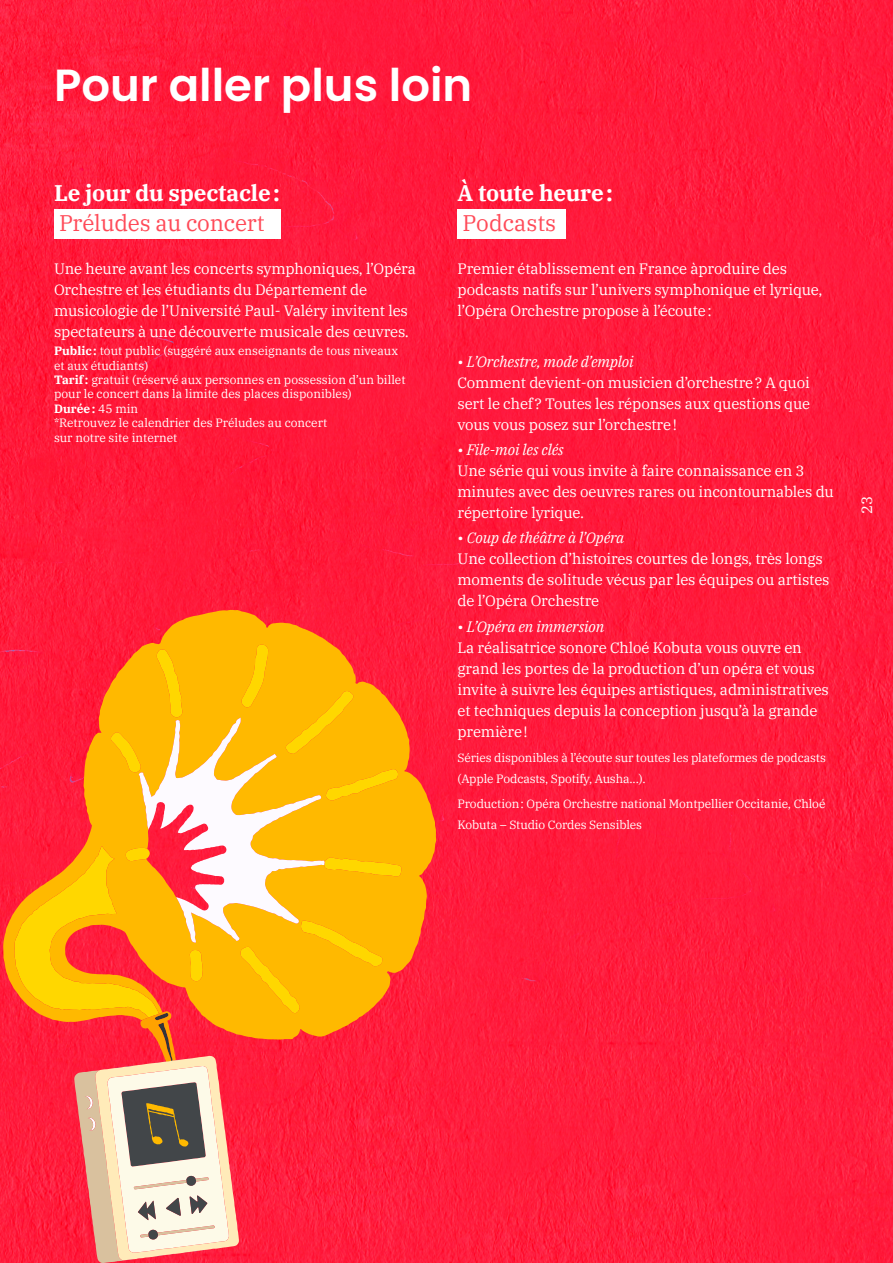
<style>
.page{position:relative;width:893px;height:1263px;background:#fff}
.page>*{position:absolute;margin:0;border:0;box-sizing:border-box;transform-origin:0 0}
.t1{font:600 45px "Poppins";color:#fff}
.t2{font:700 22.5px "IBM Plex Serif";letter-spacing:-.01em;color:#fff}
.t3{font:22.5px "IBM Plex Serif";letter-spacing:-.01em;color:#ff4a58}
.t4{font:15px/21px "IBM Plex Serif";letter-spacing:-.01em;color:#fff}
.t5{font:12px/14.4px "IBM Plex Serif";color:#fff}
.s1{font-weight:700}
.s2{font-style:italic}
</style>
<div class="page">
<img style="left:0;top:0;width:893px;height:1263px">
<div style="left:457px;top:209px;width:109px;height:30px;background:#fff"></div>
<div style="left:54px;top:209px;width:227px;height:30px;background:#fff"></div>
<svg style="left:3px;top:610px;width:433px;height:429px;fill:#ff1e39"></svg>
<svg style="left:14px;top:644px;width:388px;height:619px"></svg>
<h1 class="t1" style="left:54px;top:59px;width:420px">Pour aller plus loin</h1>
<h2 class="t2" style="left:54px;top:175px;width:227px">Le jour du spectacle:</h2>
<h2 class="t3" style="left:59px;top:206px;width:207px">Préludes au concert</h2>
<p class="t4" style="left:54px;top:256px;width:363px">Une heure avant les concerts symphoniques, l’Opéra Orchestre et les étudiants du Département de musicologie de l’Université Paul- Valéry invitent les spectateurs à une découverte musicale des œuvres.</p>
<p class="t5" style="left:54px;top:343px;width:353px"><span class="s1">Public:</span> tout public (suggéré aux enseignants de tous niveaux et aux étudiants)<br><span class="s1">Tarif:</span> gratuit (réservé aux personnes en possession d’un billet pour le concert dans la limite des places disponibles)<br><span class="s1">Durée:</span> 45 min<br>*Retrouvez le calendrier des Préludes au concert<br>sur notre site internet</p>
<h2 class="t2" style="left:457px;top:175px;width:157px">À toute heure:</h2>
<h2 class="t3" style="left:462px;top:206px;width:95px">Podcasts</h2>
<p class="t4" style="left:457px;top:257px;width:367px">Premier établissement en France àproduire des podcasts natifs sur l’univers symphonique et lyrique, l’Opéra Orchestre propose à l’écoute:</p>
<p class="t4" style="left:457px;top:350px;width:354px">• <span class="s2">L’Orchestre, mode d’emploi<br></span>Comment devient-on musicien d’orchestre? A quoi sert le chef? Toutes les réponses aux questions que vous vous posez sur l’orchestre!</p>
<p class="t4" style="left:457px;top:438px;width:378px">• <span class="s2">File-moi les clés<br></span>Une série qui vous invite à faire connaissance en 3 minutes avec des oeuvres rares ou incontournables du répertoire lyrique.</p>
<p class="t4" style="left:457px;top:526px;width:374px">• <span class="s2">Coup de théâtre à l’Opéra<br></span>Une collection d’histoires courtes de longs, très longs moments de solitude vécus par les équipes ou artistes de l’Opéra Orchestre</p>
<p class="t4" style="left:457px;top:614px;width:373px">• <span class="s2">L’Opéra en immersion<br></span>La réalisatrice sonore Chloé Kobuta vous ouvre en grand les portes de la production d’un opéra et vous invite à suivre les équipes artistiques, administratives et techniques depuis la conception jusqu’à la grande première!</p>
<p class="t5" style="left:457px;top:746px;width:370px;line-height:21px">Séries disponibles à l’écoute sur toutes les plateformes de podcasts (Apple Podcasts, Spotify, Ausha...).</p>
<p class="t5" style="left:457px;top:792px;width:369px;line-height:21px">Production: Opéra Orchestre national Montpellier Occitanie, Chloé<br>Kobuta – Studio Cordes Sensibles</p>
<p class="t4" style="left:855px;top:514px;width:19px;rotate:-90deg">23</p>
</div>
